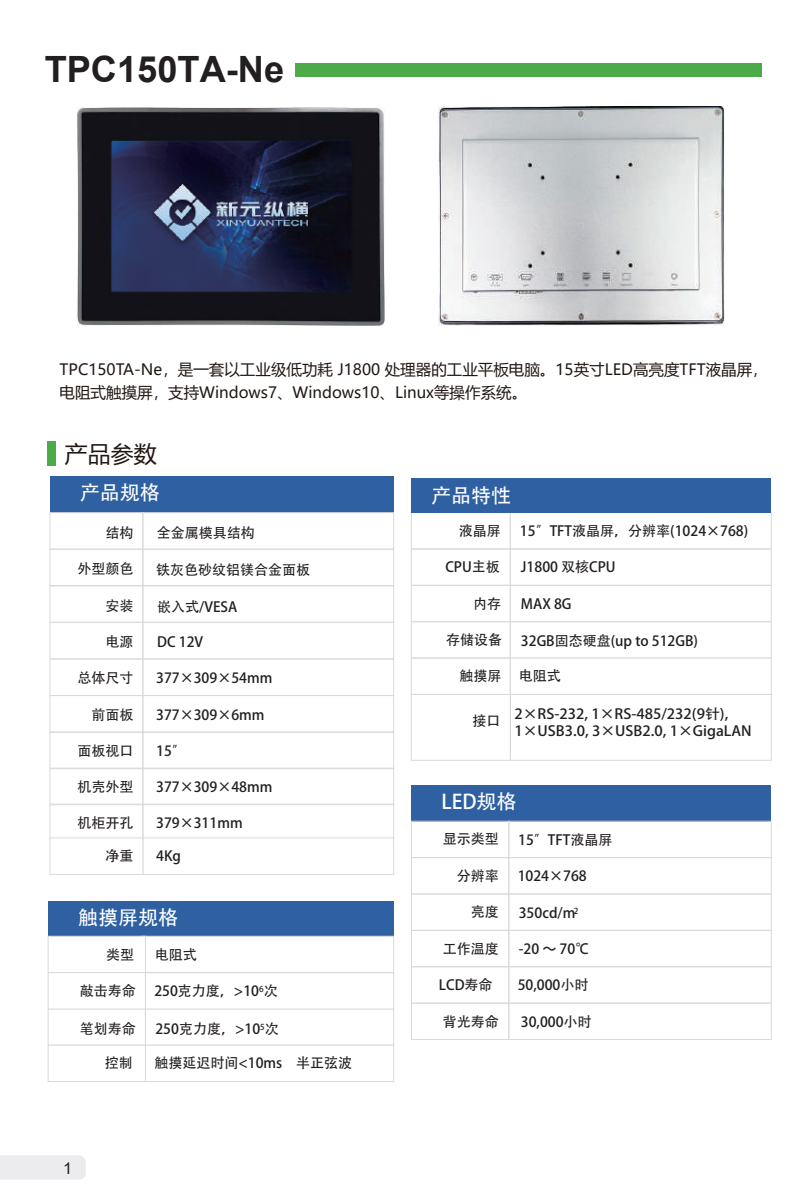
<style>
.page{position:relative;width:808px;height:1191px;background:#fff}
.page>*{position:absolute;margin:0;border:0;box-sizing:border-box;transform-origin:0 0}
.t1{font:700 36.2px "Arial";color:#231f20}
.t2{font:22.8px "Microsoft Ya Hei";color:#211814}
.t3{font:20px "FZZDXJW GB1 0 G Bpc EUC H";color:#fff}
.t4{font:16.4px "Arial";color:#231f20}
.t5{font:15.6px/22.6px "Microsoft Ya Hei";color:#211814}
.t6{font:14px "FZZDXJW GB1 0 G Bpc EUC H";color:#231f20}
.t7{font:14px/16.8px "FZZDXJW GB1 0 G Bpc EUC H";color:#231f20;scale:1.06 1}
</style>
<div class="page">
<div style="left:48px;top:1008px;width:98px;height:37px;border:1px solid #dadada"></div>
<div style="left:145px;top:1008px;width:249px;height:37px;border:1px solid #dadada"></div>
<div style="left:510px;top:512px;width:261px;height:37px;background:#fff;border:1px solid #dadada"></div>
<div style="left:411px;top:512px;width:99px;height:37px;border:1px solid #dadada"></div>
<div style="left:510px;top:548px;width:261px;height:37px;border:1px solid #dadada"></div>
<div style="left:411px;top:548px;width:99px;height:37px;border:1px solid #dadada"></div>
<div style="left:510px;top:585px;width:261px;height:37px;border:1px solid #dadada"></div>
<div style="left:411px;top:585px;width:99px;height:37px;border:1px solid #dadada"></div>
<div style="left:510px;top:621px;width:261px;height:37px;border:1px solid #dadada"></div>
<div style="left:411px;top:621px;width:99px;height:37px;border:1px solid #dadada"></div>
<div style="left:510px;top:658px;width:261px;height:36px;background:#fff;border:1px solid #dadada"></div>
<div style="left:411px;top:658px;width:99px;height:36px;border:1px solid #dadada"></div>
<div style="left:510px;top:694px;width:261px;height:66px;border:1px solid #dadada"></div>
<div style="left:411px;top:694px;width:100px;height:66px;border:1px solid #dadada"></div>
<div style="left:295px;top:64px;width:466px;height:13px;background:#4daa48"></div>
<div style="left:0;top:1155px;width:86px;height:24px;background:#ececee"></div>
<div style="left:411px;top:477px;width:360px;height:35px;background:#2e60a2"></div>
<div style="left:411px;top:785px;width:360px;height:36px;background:#2e60a2"></div>
<div style="left:508px;top:821px;width:263px;height:37px;border:1px solid #dadada"></div>
<div style="left:411px;top:821px;width:98px;height:37px;border:1px solid #dadada"></div>
<div style="left:508px;top:857px;width:263px;height:37px;border:1px solid #dadada"></div>
<div style="left:411px;top:857px;width:98px;height:37px;border:1px solid #dadada"></div>
<div style="left:508px;top:893px;width:263px;height:37px;border:1px solid #dadada"></div>
<div style="left:411px;top:893px;width:98px;height:37px;border:1px solid #dadada"></div>
<div style="left:508px;top:930px;width:263px;height:37px;border:1px solid #dadada"></div>
<div style="left:411px;top:930px;width:98px;height:37px;border:1px solid #dadada"></div>
<div style="left:508px;top:966px;width:263px;height:37px;border:1px solid #dadada"></div>
<div style="left:411px;top:966px;width:98px;height:37px;border:1px solid #dadada"></div>
<div style="left:508px;top:1003px;width:263px;height:36px;border:1px solid #dadada"></div>
<div style="left:411px;top:1003px;width:98px;height:36px;border:1px solid #dadada"></div>
<div style="left:48px;top:901px;width:346px;height:36px;background:#2e60a2"></div>
<div style="left:50px;top:476px;width:344px;height:36px;background:#2e60a2"></div>
<div style="left:143px;top:512px;width:251px;height:37px;border:1px solid #dadada"></div>
<div style="left:143px;top:549px;width:251px;height:37px;border:1px solid #dadada"></div>
<div style="left:143px;top:585px;width:251px;height:37px;border:1px solid #dadada"></div>
<div style="left:143px;top:622px;width:251px;height:37px;border:1px solid #dadada"></div>
<div style="left:143px;top:658px;width:251px;height:38px;border:1px solid #dadada"></div>
<div style="left:143px;top:695px;width:251px;height:37px;border:1px solid #dadada"></div>
<div style="left:143px;top:732px;width:251px;height:37px;border:1px solid #dadada"></div>
<div style="left:143px;top:768px;width:251px;height:37px;border:1px solid #dadada"></div>
<div style="left:143px;top:804px;width:251px;height:37px;border:1px solid #dadada"></div>
<div style="left:143px;top:837px;width:251px;height:37px;background:#fff;border:1px solid #dadada"></div>
<div style="left:50px;top:512px;width:93px;height:37px;border:1px solid #dadada"></div>
<div style="left:50px;top:549px;width:93px;height:37px;border:1px solid #dadada"></div>
<div style="left:50px;top:585px;width:93px;height:37px;border:1px solid #dadada"></div>
<div style="left:50px;top:622px;width:93px;height:37px;border:1px solid #dadada"></div>
<div style="left:50px;top:658px;width:93px;height:38px;border:1px solid #dadada"></div>
<div style="left:50px;top:695px;width:93px;height:37px;border:1px solid #dadada"></div>
<div style="left:50px;top:732px;width:93px;height:37px;border:1px solid #dadada"></div>
<div style="left:50px;top:768px;width:93px;height:37px;border:1px solid #dadada"></div>
<div style="left:50px;top:804px;width:93px;height:37px;border:1px solid #dadada"></div>
<div style="left:50px;top:837px;width:93px;height:37px;background:#fff;border:1px solid #dadada"></div>
<div style="left:47px;top:442px;width:9px;height:24px;background:#4daa48"></div>
<div style="left:141px;top:936px;width:253px;height:37px;background:#fff;border:1px solid #dadada"></div>
<div style="left:48px;top:936px;width:98px;height:37px;background:#fff;border:1px solid #dadada"></div>
<div style="left:48px;top:972px;width:98px;height:37px;background:#fff;border:1px solid #dadada"></div>
<div style="left:141px;top:1045px;width:253px;height:36px;background:#fff;border:1px solid #dadada"></div>
<div style="left:48px;top:1045px;width:98px;height:36px;background:#fff;border:1px solid #dadada"></div>
<div style="left:145px;top:972px;width:249px;height:37px;border:1px solid #dadada"></div>
<img style="left:77px;top:108px;width:307px;height:217px">
<img style="left:439px;top:107px;width:285px;height:218px">
<h1 class="t1" style="left:45px;top:43px;width:241px">TPC150TA-Ne</h1>
<p class="t5" style="left:60px;top:357px;width:710px">TPC150TA-Ne，是一套以工业级低功耗 J1800 处理器的工业平板电脑。15英寸LED高亮度TFT液晶屏，电阻式触摸屏，支持Windows7、Windows10、Linux等操作系统。</p>
<h2 class="t2" style="left:65px;top:438px;width:93px">产品参数</h2>
<h3 class="t3" style="left:80px;top:480px;width:82px">产品规格</h3>
<p class="t6" style="left:105px;top:524px;width:29px">结构</p>
<p class="t6" style="left:77px;top:561px;width:57px">外型颜色</p>
<p class="t6" style="left:156px;top:561px;width:155px">铁灰色砂纹铝镁合金面板</p>
<p class="t6" style="left:105px;top:597px;width:29px">安装</p>
<p class="t6" style="left:157px;top:598px;width:82px">嵌入式/VESA</p>
<p class="t6" style="left:105px;top:633px;width:29px">电源</p>
<p class="t6" style="left:157px;top:633px;width:47px">DC 12V</p>
<p class="t6" style="left:77px;top:670px;width:57px">总体尺寸</p>
<p class="t6" style="left:156px;top:670px;width:118px">377×309×54mm</p>
<p class="t6" style="left:91px;top:706px;width:44px">前面板</p>
<p class="t6" style="left:156px;top:706px;width:110px">377×309×6mm</p>
<p class="t6" style="left:77px;top:742px;width:58px">面板视口</p>
<p class="t6" style="left:156px;top:742px;width:31px">15″</p>
<p class="t6" style="left:77px;top:778px;width:58px">机壳外型</p>
<p class="t6" style="left:156px;top:778px;width:118px">377×309×48mm</p>
<p class="t6" style="left:77px;top:814px;width:58px">机柜开孔</p>
<p class="t6" style="left:156px;top:814px;width:88px">379×311mm</p>
<p class="t6" style="left:105px;top:848px;width:29px">净重</p>
<p class="t6" style="left:156px;top:848px;width:26px">4Kg</p>
<p class="t6" style="left:157px;top:525px;width:99px">全金属模具结构</p>
<h3 class="t3" style="left:78px;top:905px;width:102px">触摸屏规格</h3>
<p class="t6" style="left:106px;top:946px;width:29px">类型</p>
<p class="t6" style="left:80px;top:982px;width:57px">敲击寿命</p>
<p class="t6" style="left:80px;top:1020px;width:57px">笔划寿命</p>
<p class="t6" style="left:155px;top:946px;width:43px">电阻式</p>
<p class="t6" style="left:154px;top:982px;width:125px">250克力度，&gt;10<sup>6</sup>次</p>
<p class="t6" style="left:155px;top:1020px;width:125px">250克力度，&gt;10<sup>5</sup>次</p>
<p class="t6" style="left:105px;top:1055px;width:29px">控制</p>
<p class="t6" style="left:154px;top:1055px;width:199px">触摸延迟时间&lt;10ms　半正弦波</p>
<p class="t4" style="left:63px;top:1156px;width:11px">1</p>
<h3 class="t3" style="left:431px;top:484px;width:82px">产品特性</h3>
<p class="t6" style="left:459px;top:522px;width:43px">液晶屏</p>
<p class="t6" style="left:520px;top:522px;width:230px">15″TFT液晶屏，分辨率(1024×768)</p>
<p class="t6" style="left:445px;top:558px;width:56px">CPU主板</p>
<p class="t6" style="left:521px;top:558px;width:96px">J1800 双核CPU</p>
<p class="t6" style="left:473px;top:595px;width:29px">内存</p>
<p class="t6" style="left:521px;top:595px;width:52px">MAX 8G</p>
<p class="t6" style="left:446px;top:631px;width:57px">存储设备</p>
<p class="t6" style="left:521px;top:632px;width:179px">32GB固态硬盘(up to 512GB)</p>
<p class="t6" style="left:460px;top:668px;width:103px">触摸屏 电阻式</p>
<p class="t6" style="left:472px;top:712px;width:29px">接口</p>
<p class="t7" style="left:514px;top:705px;width:225px">2×RS-232, 1×RS-485/232(9针),<br>1×USB3.0, 3×USB2.0, 1×GigaLAN</p>
<h3 class="t3" style="left:441px;top:789px;width:77px">LED规格</h3>
<p class="t6" style="left:443px;top:831px;width:57px">显示类型</p>
<p class="t6" style="left:457px;top:867px;width:43px">分辨率</p>
<p class="t6" style="left:518px;top:868px;width:71px">1024×768</p>
<p class="t6" style="left:471px;top:903px;width:29px">亮度</p>
<p class="t6" style="left:519px;top:904px;width:61px">350cd/m<sup>2</sup></p>
<p class="t6" style="left:443px;top:940px;width:57px">工作温度</p>
<p class="t6" style="left:519px;top:940px;width:72px">-20 ～ 70℃</p>
<p class="t6" style="left:439px;top:976px;width:55px">LCD寿命</p>
<p class="t6" style="left:518px;top:976px;width:72px">50,000小时</p>
<p class="t6" style="left:443px;top:1013px;width:57px">背光寿命</p>
<p class="t6" style="left:521px;top:1013px;width:72px">30,000小时</p>
<p class="t6" style="left:518px;top:831px;width:96px">15″TFT液晶屏</p>
</div>
